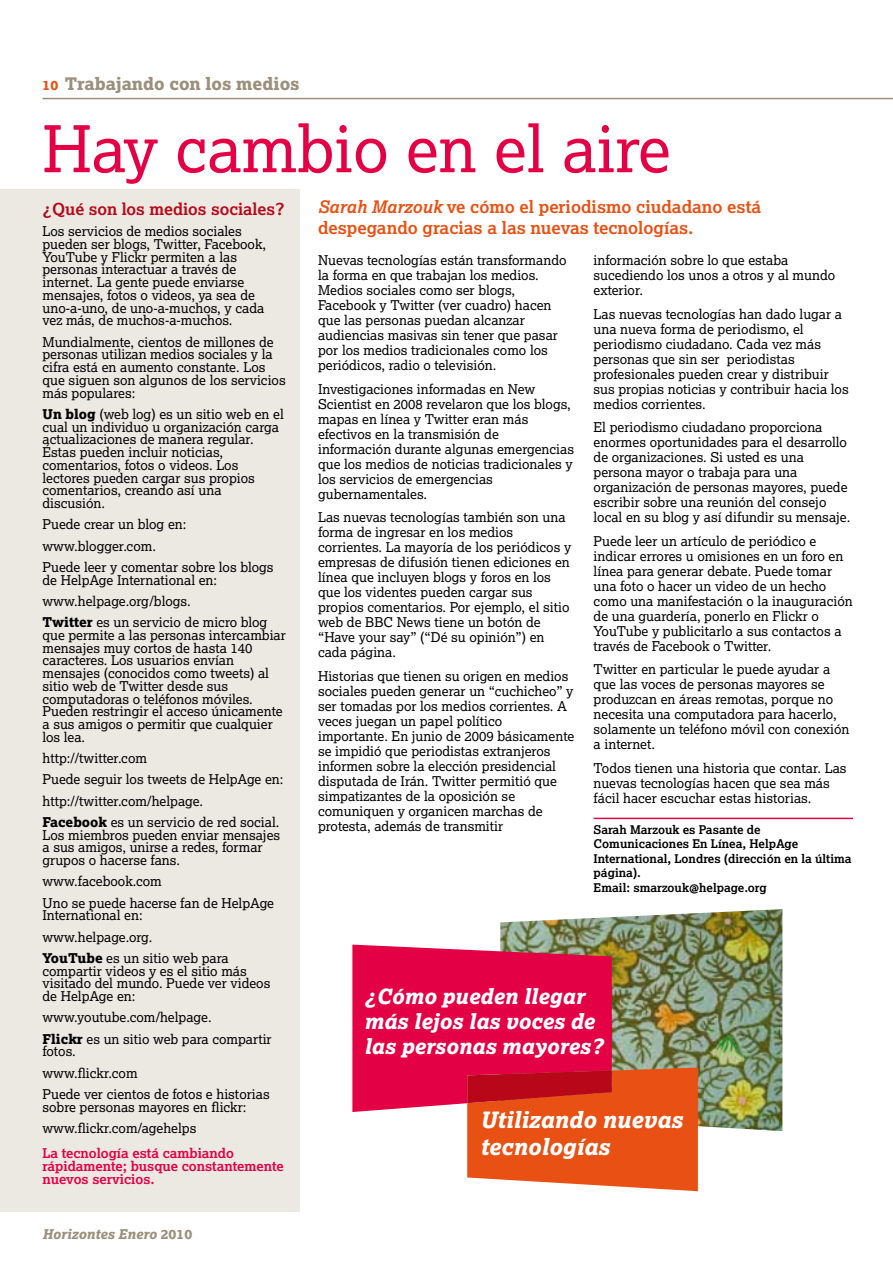
<style>
.page{position:relative;width:893px;height:1263px;background:#fff}
.page>*{position:absolute;margin:0;border:0;box-sizing:border-box;transform-origin:0 0}
.t1{font:64.5px "Lexia";color:#e30045}
.t2{font:italic 22.5px/27px "Lexia X Bold";color:#fff}
.t3{font:italic 21px/25.2px "Lexia X Bold";color:#fff}
.t4{font:700 17.25px/21px "Lexia";color:#e85113}
.t5{font:17.25px "Lexia X Bold";color:#9b907c}
.t6{font:700 16.5px "Lexia";color:#b80718}
.t7{font:13.5px/15px "Lexia";color:#000}
.t8{font:700 13.5px/12.8px "Lexia";color:#e30045}
.t9{font:italic 13.5px "Lexia X Bold";color:#9b907c}
.t10{font:700 12px/14.4px "Lexia";color:#000}
.s1{font-size:13.5px;color:#e85113}
.s2{font-style:italic}
.s3{font-family:"Lexia X Bold"}
.s4{font-style:normal}
</style>
<div class="page">
<img style="left:500px;top:909px;width:282px;height:222px">
<hr style="left:594px;top:818px;width:259px;height:1px;background:#e30045">
<hr style="left:43px;top:98px;width:850px;height:1px;background:#9b907c">
<div style="left:0;top:190px;width:299px;height:1022px;background:#ece9e3"></div>
<svg style="left:352px;top:944px;width:346px;height:247px;background:#d94c53"></svg>
<p class="t5" style="left:43px;top:72px;width:259px"><span class="s1">10</span> Trabajando con los medios</p>
<h1 class="t1" style="left:43px;top:108px;width:630px">Hay cambio en el aire</h1>
<p class="t4" style="left:318px;top:196px;width:445px"><span class="s2">Sarah Marzouk</span> ve cómo el periodismo ciudadano está despegando gracias a las nuevas tecnologías.</p>
<p class="t6" style="left:43px;top:199px;width:244px">¿Qué son los medios sociales?</p>
<p class="t7" style="left:43px;top:225px;width:225px;line-height:12.8px">Los servicios de medios sociales pueden ser blogs, Twitter, Facebook, YouTube y Flickr permiten a las personas interactuar a través de internet. La gente puede enviarse mensajes, fotos o videos, ya sea de uno-a-uno, de uno-a-muchos, y cada vez más, de muchos-a-muchos.</p>
<p class="t7" style="left:43px;top:335px;width:245px;line-height:12.8px">Mundialmente, cientos de millones de personas utilizan medios sociales y la cifra está en aumento constante. Los que siguen son algunos de los servicios más populares:</p>
<p class="t7" style="left:43px;top:407px;width:243px;line-height:12.8px"><span class="s3">Un blog</span> (web log) es un sitio web en el cual un individuo u organización carga actualizaciones de manera regular.<br>Éstas pueden incluir noticias, comentarios, fotos o videos. Los lectores pueden cargar sus propios comentarios, creando así una discusión.</p>
<p class="t7" style="left:43px;top:513px;width:233px;line-height:21.3px">Puede crear un blog en: www.blogger.com.<br>Puede leer y comentar sobre los blogs</p>
<p class="t7" style="left:43px;top:569px;width:226px;line-height:21.3px">de HelpAge International en: www.helpage.org/blogs.<br><span class="s3">Twitter</span> es un servicio de micro blog</p>
<p class="t7" style="left:43px;top:628px;width:245px;line-height:12.8px">que permite a las personas intercambiar mensajes muy cortos de hasta 140 caracteres. Los usuarios envían mensajes (conocidos como tweets) al sitio web de Twitter desde sus computadoras o teléfonos móviles.<br>Pueden restringir el acceso únicamente a sus amigos o permitir que cualquier los lea.</p>
<p class="t7" style="left:43px;top:747px;width:243px;line-height:21.3px">http://twitter.com<br>Puede seguir los tweets de HelpAge en: http://twitter.com/helpage.<br><span class="s3">Facebook</span> es un servicio de red social.</p>
<p class="t7" style="left:43px;top:828px;width:239px;line-height:12.8px">Los miembros pueden enviar mensajes a sus amigos, unirse a redes, formar grupos o hacerse fans.</p>
<p class="t7" style="left:43px;top:870px;width:233px;line-height:21.3px">www.facebook.com<br>Uno se puede hacerse fan de HelpAge</p>
<p class="t7" style="left:43px;top:904px;width:188px;line-height:21.3px">International en: www.helpage.org.<br><span class="s3">YouTube</span> es un sitio web para</p>
<p class="t7" style="left:43px;top:964px;width:229px;line-height:12.8px">compartir videos y es el sitio más visitado del mundo. Puede ver videos de HelpAge en:</p>
<p class="t7" style="left:43px;top:1006px;width:231px;line-height:21.3px">www.youtube.com/helpage.<br><span class="s3">Flickr</span> es un sitio web para compartir</p>
<p class="t7" style="left:43px;top:1040px;width:229px;line-height:21.3px">fotos.<br>www.flickr.com<br>Puede ver cientos de fotos e historias</p>
<p class="t7" style="left:43px;top:1096px;width:206px;line-height:21.3px">sobre personas mayores en flickr: www.flickr.com/agehelps</p>
<p class="t8" style="left:43px;top:1147px;width:243px">La tecnología está cambiando rápidamente; busque constantemente nuevos servicios.</p>
<p class="t7" style="left:318px;top:252px;width:250px">Nuevas tecnologías están transformando la forma en que trabajan los medios.<br>Medios sociales como ser blogs, Facebook y Twitter (ver cuadro) hacen que las personas puedan alcanzar audiencias masivas sin tener que pasar por los medios tradicionales como los periódicos, radio o televisión.</p>
<p class="t7" style="left:318px;top:381px;width:257px">Investigaciones informadas en New Scientist en 2008 revelaron que los blogs, mapas en línea y Twitter eran más efectivos en la transmisión de información durante algunas emergencias que los medios de noticias tradicionales y los servicios de emergencias gubernamentales.</p>
<p class="t7" style="left:318px;top:509px;width:255px">Las nuevas tecnologías también son una forma de ingresar en los medios corrientes. La mayoría de los periódicos y empresas de difusión tienen ediciones en línea que incluyen blogs y foros en los que los videntes pueden cargar sus propios comentarios. Por ejemplo, el sitio web de BBC News tiene un botón de “Have your say” (“Dé su opinión”) en cada página.</p>
<p class="t7" style="left:318px;top:668px;width:258px">Historias que tienen su origen en medios sociales pueden generar un “cuchicheo” y ser tomadas por los medios corrientes. A veces juegan un papel político importante. En junio de 2009 básicamente se impidió que periodistas extranjeros informen sobre la elección presidencial disputada de Irán. Twitter permitió que simpatizantes de la oposición se comuniquen y organicen marchas de protesta, además de transmitir</p>
<p class="t7" style="left:594px;top:252px;width:243px">información sobre lo que estaba sucediendo los unos a otros y al mundo exterior.</p>
<p class="t7" style="left:594px;top:306px;width:257px">Las nuevas tecnologías han dado lugar a una nueva forma de periodismo, el periodismo ciudadano. Cada vez más personas que sin ser periodistas profesionales pueden crear y distribuir sus propias noticias y contribuir hacia los medios corrientes.</p>
<p class="t7" style="left:594px;top:419px;width:258px">El periodismo ciudadano proporciona enormes oportunidades para el desarrollo de organizaciones. Si usted es una persona mayor o trabaja para una organización de personas mayores, puede escribir sobre una reunión del consejo local en su blog y así difundir su mensaje.</p>
<p class="t7" style="left:594px;top:533px;width:261px">Puede leer un artículo de periódico e indicar errores u omisiones en un foro en línea para generar debate. Puede tomar una foto o hacer un video de un hecho como una manifestación o la inauguración de una guardería, ponerlo en Flickr o YouTube y publicitarlo a sus contactos a través de Facebook o Twitter.</p>
<p class="t7" style="left:594px;top:661px;width:257px">Twitter en particular le puede ayudar a que las voces de personas mayores se produzcan en áreas remotas, porque no necesita una computadora para hacerlo, solamente un teléfono móvil con conexión a internet.</p>
<p class="t7" style="left:594px;top:760px;width:254px">Todos tienen una historia que contar. Las nuevas tecnologías hacen que sea más fácil hacer escuchar estas historias.</p>
<p class="t10" style="left:594px;top:822px;width:260px">Sarah Marzouk es Pasante de<br>Comunicaciones En Línea, HelpAge<br>International, Londres (dirección en la última página).<br>Email: smarzouk@helpage.org</p>
<h3 class="t3" style="left:364px;top:983px;width:241px">¿Cómo pueden llegar más lejos las voces de las personas mayores?</h3>
<h2 class="t2" style="left:480px;top:1106px;width:204px">Utilizando nuevas tecnologías</h2>
<p class="t9" style="left:43px;top:1225px;width:151px">Horizontes Enero <span class="s4">2010</span></p>
</div>
